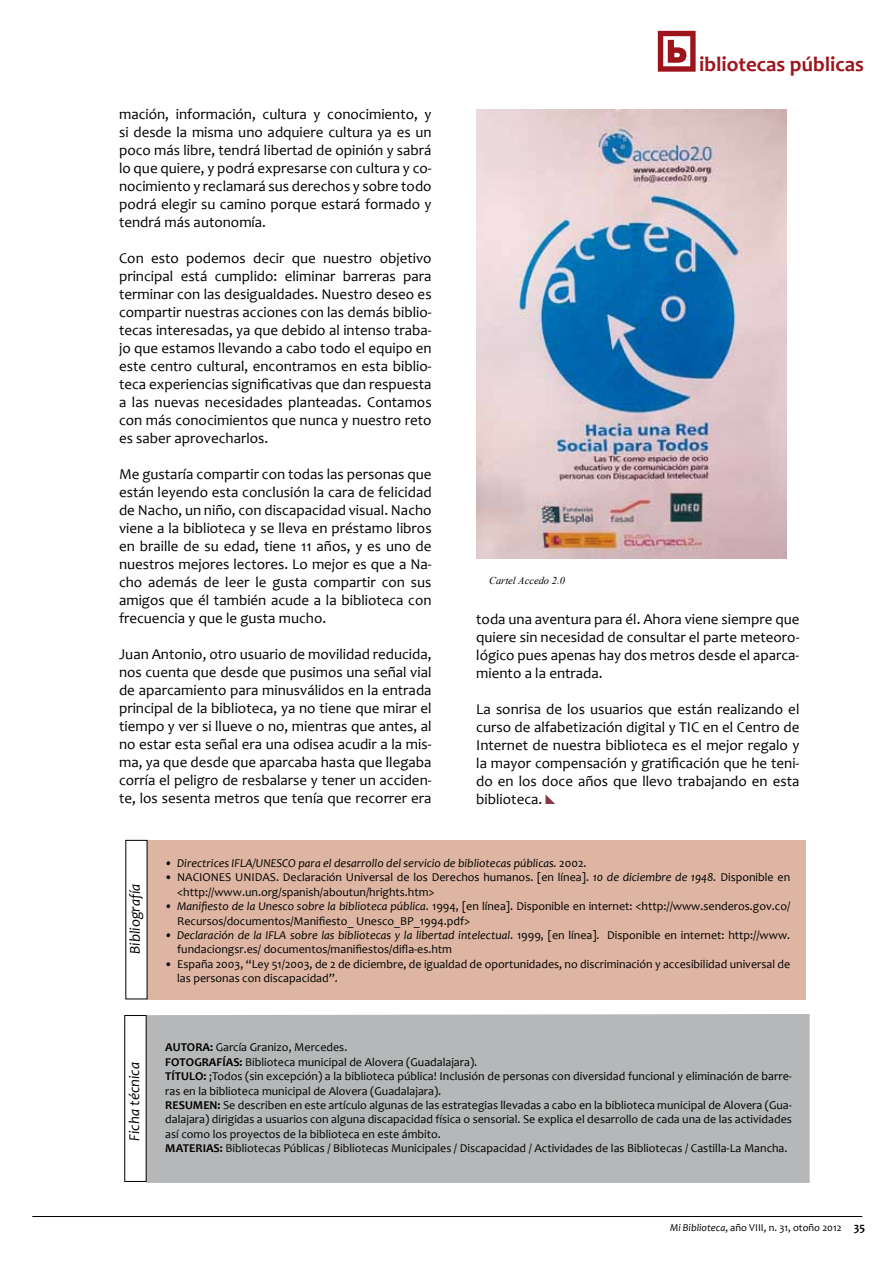
<style>
.page{position:relative;width:893px;height:1263px;background:#fff}
.page>*{position:absolute;margin:0;border:0;box-sizing:border-box;transform-origin:0 0}
.t1{font:700 21px "Candara";color:#9e141c}
.t2{font:15px/18px "Candara";color:#000;text-align:justify}
.t3{font:italic 15px "Candara";color:#000}
.t4{font:12px/14.4px "Candara";color:#000}
.t5{font:italic 12px "Candara";color:#000}
.t6{font:10.5px "Candara";color:#000}
.t7{font:italic 10.5px "Times New Roman";color:#000}
.s1{font-style:normal}
.s2{font-style:italic}
.s3{font-weight:700}
.s4{font-weight:700;font-size:12px}
</style>
<div class="page">
<hr style="left:32px;top:1216px;width:830px;height:1px;background:#000">
<svg style="left:658px;top:31px;width:38px;height:41px"></svg>
<svg style="left:545px;top:794px;width:10px;height:10px"></svg>
<div style="left:146px;top:1014px;width:664px;height:169px;background:#b5b7b8"></div>
<img style="left:476px;top:110px;width:310px;height:448px">
<div style="left:147px;top:840px;width:659px;height:159px;background:#deb5a2"></div>
<p class="t2" style="left:119px;top:105px;width:314px">mación, información, cultura y conocimiento, y si desde la misma uno adquiere cultura ya es un poco más libre, tendrá libertad de opinión y sabrá lo que quiere, y podrá expresarse con cultura y co&shy;nocimiento y reclamará sus derechos y sobre todo podrá elegir su camino porque estará formado y tendrá más autonomía.</p>
<p class="t2" style="left:119px;top:249px;width:314px">Con esto podemos decir que nuestro objetivo principal está cumplido: eliminar barreras para terminar con las desigualdades. Nuestro deseo es compartir nuestras acciones con las demás biblio&shy;tecas interesadas, ya que debido al intenso traba&shy;jo que estamos llevando a cabo todo el equipo en este centro cultural, encontramos en esta biblio&shy;teca experiencias significativas que dan respuesta a las nuevas necesidades planteadas. Contamos con más conocimientos que nunca y nuestro reto es saber aprovecharlos.</p>
<p class="t2" style="left:119px;top:465px;width:314px">Me gustaría compartir con todas las personas que están leyendo esta conclusión la cara de felicidad de Nacho, un niño, con discapacidad visual. Nacho viene a la biblioteca y se lleva en préstamo libros en braille de su edad, tiene 11 años, y es uno de nuestros mejores lectores. Lo mejor es que a Na&shy;cho además de leer le gusta compartir con sus amigos que él también acude a la biblioteca con frecuencia y que le gusta mucho.</p>
<p class="t2" style="left:119px;top:645px;width:314px">Juan Antonio, otro usuario de movilidad reducida, nos cuenta que desde que pusimos una señal vial de aparcamiento para minusválidos en la entrada principal de la biblioteca, ya no tiene que mirar el tiempo y ver si llueve o no, mientras que antes, al no estar esta señal era una odisea acudir a la mis&shy;ma, ya que desde que aparcaba hasta que llegaba corría el peligro de resbalarse y tener un acciden&shy;te, los sesenta metros que tenía que recorrer era</p>
<h1 class="t1" style="left:699px;top:52px;width:166px">ibliotecas públicas</h1>
<p class="t7" style="left:489px;top:573px;width:77px">Cartel Accedo 2.0</p>
<p class="t2" style="left:476px;top:610px;width:325px">toda una aventura para él. Ahora viene siempre que quiere sin necesidad de consultar el parte meteoro&shy;lógico pues apenas hay dos metros desde el aparca&shy;miento a la entrada.</p>
<p class="t2" style="left:476px;top:700px;width:325px">La sonrisa de los usuarios que están realizando el curso de alfabetización digital y TIC en el Centro de Internet de nuestra biblioteca es el mejor regalo y la mayor compensación y gratificación que he teni&shy;do en los doce años que llevo trabajando en esta biblioteca.</p>
<p class="t3" style="left:126px;top:954px;width:72px;rotate:-90deg">Bibliografía</p>
<p class="t5" style="left:164px;top:856px;width:424px">• Directrices IFLA/UNESCO para el desarrollo del servicio de bibliotecas públicas. <span class="s1">2002.</span></p>
<p class="t4" style="left:177px;top:870px;width:614px;text-indent:-13px">• NACIONES UNIDAS. Declaración Universal de los Derechos humanos. [en línea]. <span class="s2">10 de diciembre de 1948.</span> Disponible en &lt;http://www.un.org/spanish/aboutun/hrights.htm&gt;</p>
<p class="t4" style="left:177px;top:899px;width:615px;text-indent:-13px"><span class="s2">• Manifiesto de la Unesco sobre la biblioteca pública</span>. 1994, [en línea]. Disponible en internet: &lt;http://www.senderos.gov.co/<br>Recursos/documentos/Manifiesto_ Unesco_BP_1994.pdf&gt;</p>
<p class="t4" style="left:177px;top:928px;width:614px;text-indent:-13px"><span class="s2">• Declaración de la IFLA sobre las bibliotecas y la libertad intelectual</span>. 1999, [en línea]. Disponible en internet: http://www. fundaciongsr.es/ documentos/manifiestos/difla-es.htm</p>
<p class="t4" style="left:177px;top:957px;width:614px;text-indent:-13px">• España 2003, “Ley 51/2003, de 2 de diciembre, de igualdad de oportunidades, no discriminación y accesibilidad universal de las personas con discapacidad”.</p>
<p class="t3" style="left:125px;top:1141px;width:80px;rotate:-90deg">Ficha técnica</p>
<p class="t4" style="left:165px;top:1040px;width:628px"><span class="s3">AUTORA:</span> García Granizo, Mercedes.<br><span class="s3">FOTOGRAFÍAS:</span> Biblioteca municipal de Alovera (Guadalajara).<br><span class="s3">TÍTULO:</span> ¡Todos (sin excepción) a la biblioteca pública! Inclusión de personas con diversidad funcional y eliminación de barre&shy;ras en la biblioteca municipal de Alovera (Guadalajara).<br><span class="s3">RESUMEN:</span> Se describen en este artículo algunas de las estrategias llevadas a cabo en la biblioteca municipal de Alovera (Gua&shy;dalajara) dirigidas a usuarios con alguna discapacidad física o sensorial. Se explica el desarrollo de cada una de las actividades así como los proyectos de la biblioteca en este ámbito.<br><span class="s3">MATERIAS:</span> Bibliotecas Públicas / Bibliotecas Municipales / Discapacidad / Actividades de las Bibliotecas / Castilla-La Mancha.</p>
<p class="t6" style="left:670px;top:1221px;width:196px"><span class="s2">Mi Biblioteca</span>, año VIII, n. 31, otoño 2012 <span class="s4">35</span></p>
</div>
